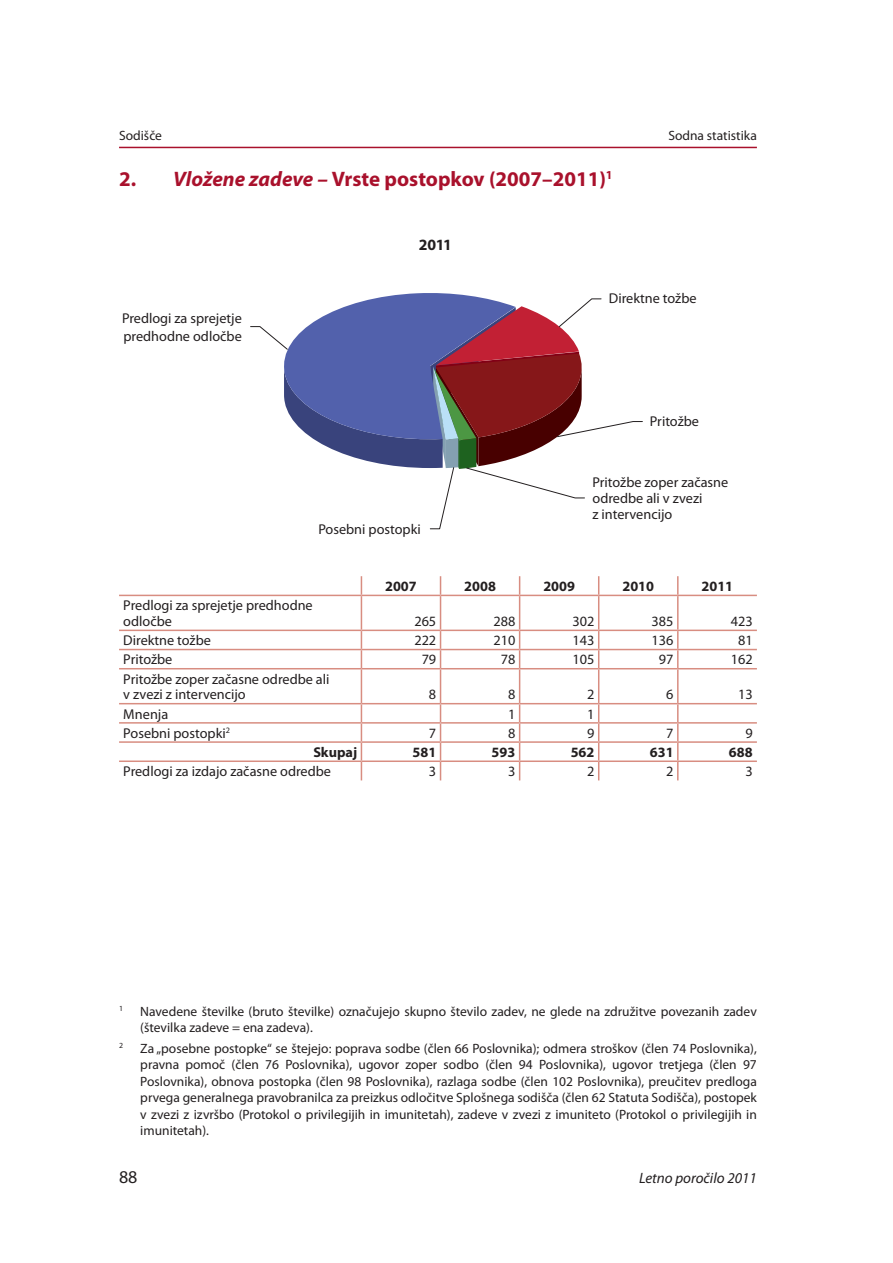
<style>
.page{position:relative;width:893px;height:1263px;background:#fff}
.page>*{position:absolute;margin:0;border:0;box-sizing:border-box;transform-origin:0 0}
.t1{font:700 21px "Myriad Pro";color:#a9112c}
.t2{font:18px "Myriad Pro";color:#231f20}
.t3{font:700 15.75px "Myriad Pro";color:#231f20}
.t4{font:italic 15px "Myriad Pro";color:#231f20}
.t5{font:14.25px/15.8px "Myriad Pro";color:#231f20}
.t6{font:700 14.25px "Myriad Pro";color:#231f20}
.t7{font:13.5px/16.5px "Myriad Pro";color:#231f20}
.t8{font:7.8px "Myriad Pro";color:#231f20}
.s1{font-style:italic}
</style>
<div class="page">
<hr style="left:119px;top:147px;width:638px;height:1px;background:#a9112c">
<svg style="left:250px;top:293px;width:393px;height:236px"></svg>
<svg style="left:361px;top:576px;width:1px;height:19px"></svg>
<svg style="left:440px;top:576px;width:1px;height:19px"></svg>
<svg style="left:519px;top:576px;width:1px;height:19px"></svg>
<svg style="left:598px;top:576px;width:1px;height:19px"></svg>
<svg style="left:677px;top:576px;width:2px;height:19px"></svg>
<hr style="left:119px;top:595px;width:242px;height:1px;background:#d88d81">
<hr style="left:361px;top:595px;width:80px;height:1px;background:#d88d81">
<hr style="left:361px;top:596px;width:1px;height:34px;background:#d88d81">
<hr style="left:441px;top:595px;width:79px;height:1px;background:#d88d81">
<hr style="left:440px;top:596px;width:1px;height:34px;background:#d88d81">
<hr style="left:520px;top:595px;width:79px;height:1px;background:#d88d81">
<hr style="left:519px;top:596px;width:1px;height:34px;background:#d88d81">
<hr style="left:599px;top:595px;width:79px;height:1px;background:#d88d81">
<hr style="left:598px;top:596px;width:1px;height:34px;background:#d88d81">
<hr style="left:678px;top:595px;width:79px;height:1px;background:#d88d81">
<hr style="left:677px;top:596px;width:2px;height:34px;background:#d88d81">
<hr style="left:119px;top:630px;width:242px;height:1px;background:#d88d81">
<hr style="left:361px;top:630px;width:80px;height:1px;background:#d88d81">
<hr style="left:441px;top:630px;width:79px;height:1px;background:#d88d81">
<hr style="left:520px;top:630px;width:79px;height:1px;background:#d88d81">
<hr style="left:599px;top:630px;width:79px;height:1px;background:#d88d81">
<hr style="left:678px;top:630px;width:79px;height:1px;background:#d88d81">
<hr style="left:119px;top:649px;width:242px;height:1px;background:#d88d81">
<hr style="left:361px;top:649px;width:80px;height:1px;background:#d88d81">
<svg style="left:361px;top:631px;width:1px;height:37px"></svg>
<hr style="left:441px;top:649px;width:79px;height:1px;background:#d88d81">
<svg style="left:440px;top:631px;width:1px;height:37px"></svg>
<hr style="left:520px;top:649px;width:79px;height:1px;background:#d88d81">
<svg style="left:519px;top:631px;width:1px;height:37px"></svg>
<hr style="left:599px;top:649px;width:79px;height:1px;background:#d88d81">
<svg style="left:598px;top:631px;width:1px;height:37px"></svg>
<hr style="left:678px;top:649px;width:79px;height:1px;background:#d88d81">
<svg style="left:677px;top:631px;width:2px;height:37px"></svg>
<hr style="left:119px;top:668px;width:242px;height:1px;background:#d88d81">
<hr style="left:361px;top:668px;width:80px;height:1px;background:#d88d81">
<hr style="left:361px;top:669px;width:1px;height:34px;background:#d88d81">
<hr style="left:441px;top:668px;width:79px;height:1px;background:#d88d81">
<hr style="left:440px;top:669px;width:1px;height:34px;background:#d88d81">
<hr style="left:520px;top:668px;width:79px;height:1px;background:#d88d81">
<hr style="left:519px;top:669px;width:1px;height:34px;background:#d88d81">
<hr style="left:599px;top:668px;width:79px;height:1px;background:#d88d81">
<hr style="left:598px;top:669px;width:1px;height:34px;background:#d88d81">
<hr style="left:678px;top:668px;width:79px;height:1px;background:#d88d81">
<hr style="left:677px;top:669px;width:2px;height:34px;background:#d88d81">
<hr style="left:119px;top:703px;width:242px;height:1px;background:#d88d81">
<hr style="left:361px;top:703px;width:80px;height:1px;background:#d88d81">
<hr style="left:441px;top:703px;width:79px;height:1px;background:#d88d81">
<hr style="left:520px;top:703px;width:79px;height:1px;background:#d88d81">
<hr style="left:599px;top:703px;width:79px;height:1px;background:#d88d81">
<hr style="left:678px;top:703px;width:79px;height:1px;background:#d88d81">
<hr style="left:119px;top:722px;width:242px;height:2px;background:#d88d81">
<hr style="left:361px;top:722px;width:80px;height:2px;background:#d88d81">
<hr style="left:441px;top:722px;width:79px;height:2px;background:#d88d81">
<hr style="left:520px;top:722px;width:79px;height:2px;background:#d88d81">
<hr style="left:599px;top:722px;width:79px;height:2px;background:#d88d81">
<hr style="left:678px;top:722px;width:79px;height:2px;background:#d88d81">
<hr style="left:119px;top:741px;width:242px;height:2px;background:#d88d81">
<hr style="left:361px;top:741px;width:80px;height:2px;background:#d88d81">
<hr style="left:441px;top:741px;width:79px;height:2px;background:#d88d81">
<hr style="left:520px;top:741px;width:79px;height:2px;background:#d88d81">
<hr style="left:599px;top:741px;width:79px;height:2px;background:#d88d81">
<hr style="left:678px;top:741px;width:79px;height:2px;background:#d88d81">
<hr style="left:119px;top:760px;width:242px;height:2px;background:#d88d81">
<hr style="left:361px;top:760px;width:80px;height:2px;background:#d88d81">
<svg style="left:361px;top:704px;width:1px;height:76px"></svg>
<hr style="left:441px;top:760px;width:79px;height:2px;background:#d88d81">
<svg style="left:440px;top:704px;width:1px;height:76px"></svg>
<hr style="left:520px;top:760px;width:79px;height:2px;background:#d88d81">
<svg style="left:519px;top:704px;width:1px;height:76px"></svg>
<hr style="left:599px;top:760px;width:79px;height:2px;background:#d88d81">
<svg style="left:598px;top:704px;width:1px;height:76px"></svg>
<hr style="left:678px;top:760px;width:79px;height:2px;background:#d88d81">
<svg style="left:677px;top:704px;width:2px;height:76px"></svg>
<p class="t7" style="left:119px;top:128px;width:44px">Sodišče</p>
<p class="t7" style="left:668px;top:128px;width:90px">Sodna statistika</p>
<h1 class="t1" style="left:119px;top:167px;width:495px">2. <span class="s1">Vložene zadeve –</span> Vrste postopkov (2007–2011)<sup>1</sup></h1>
<p class="t5" style="left:122px;top:310px;width:121px;line-height:17.2px">Predlogi za sprejetje predhodne odločbe</p>
<p class="t3" style="left:419px;top:235px;width:34px">2011</p>
<p class="t5" style="left:318px;top:521px;width:104px">Posebni postopki</p>
<p class="t5" style="left:609px;top:291px;width:89px">Direktne tožbe</p>
<p class="t5" style="left:650px;top:414px;width:51px">Pritožbe</p>
<p class="t5" style="left:592px;top:475px;width:137px">Pritožbe zoper začasne odredbe ali v zvezi<br>z intervencijo</p>
<p class="t6" style="left:385px;top:578px;width:33px">2007</p>
<p class="t6" style="left:464px;top:578px;width:33px">2008</p>
<p class="t6" style="left:543px;top:578px;width:33px">2009</p>
<p class="t6" style="left:622px;top:578px;width:33px">2010</p>
<p class="t6" style="left:701px;top:578px;width:33px">2011</p>
<p class="t5" style="left:123px;top:598px;width:191px">Predlogi za sprejetje predhodne odločbe</p>
<p class="t5" style="left:414px;top:614px;width:23px">265</p>
<p class="t5" style="left:493px;top:614px;width:23px">288</p>
<p class="t5" style="left:573px;top:614px;width:23px">302</p>
<p class="t5" style="left:652px;top:614px;width:23px">385</p>
<p class="t5" style="left:731px;top:614px;width:23px">423</p>
<p class="t5" style="left:123px;top:633px;width:89px">Direktne tožbe</p>
<p class="t5" style="left:414px;top:633px;width:23px">222</p>
<p class="t5" style="left:493px;top:633px;width:23px">210</p>
<p class="t5" style="left:573px;top:633px;width:23px">143</p>
<p class="t5" style="left:652px;top:633px;width:23px">136</p>
<p class="t5" style="left:738px;top:633px;width:16px">81</p>
<p class="t5" style="left:123px;top:652px;width:51px">Pritožbe</p>
<p class="t5" style="left:422px;top:652px;width:16px">79</p>
<p class="t5" style="left:501px;top:652px;width:16px">78</p>
<p class="t5" style="left:573px;top:652px;width:23px">105</p>
<p class="t5" style="left:659px;top:652px;width:16px">97</p>
<p class="t5" style="left:731px;top:652px;width:23px">162</p>
<p class="t5" style="left:123px;top:671px;width:208px">Pritožbe zoper začasne odredbe ali v zvezi z intervencijo</p>
<p class="t5" style="left:429px;top:687px;width:9px">8</p>
<p class="t5" style="left:508px;top:687px;width:9px">8</p>
<p class="t5" style="left:587px;top:687px;width:9px">2</p>
<p class="t5" style="left:666px;top:687px;width:9px">6</p>
<p class="t5" style="left:738px;top:687px;width:16px">13</p>
<p class="t5" style="left:123px;top:706px;width:46px">Mnenja</p>
<p class="t5" style="left:508px;top:706px;width:9px">1</p>
<p class="t5" style="left:587px;top:706px;width:9px">1</p>
<p class="t5" style="left:123px;top:725px;width:108px">Posebni postopki<sup>2</sup></p>
<p class="t5" style="left:429px;top:725px;width:9px">7</p>
<p class="t5" style="left:508px;top:725px;width:9px">8</p>
<p class="t5" style="left:587px;top:725px;width:9px">9</p>
<p class="t5" style="left:666px;top:725px;width:9px">7</p>
<p class="t5" style="left:745px;top:725px;width:9px">9</p>
<p class="t6" style="left:313px;top:744px;width:45px">Skupaj</p>
<p class="t6" style="left:413px;top:744px;width:25px">581</p>
<p class="t6" style="left:492px;top:744px;width:25px">593</p>
<p class="t6" style="left:571px;top:744px;width:25px">562</p>
<p class="t6" style="left:650px;top:744px;width:25px">631</p>
<p class="t6" style="left:729px;top:744px;width:25px">688</p>
<p class="t5" style="left:123px;top:764px;width:209px">Predlogi za izdajo začasne odredbe</p>
<p class="t5" style="left:429px;top:764px;width:9px">3</p>
<p class="t5" style="left:508px;top:764px;width:9px">3</p>
<p class="t5" style="left:587px;top:764px;width:9px">2</p>
<p class="t5" style="left:666px;top:764px;width:9px">2</p>
<p class="t5" style="left:745px;top:764px;width:9px">3</p>
<p class="t8" style="left:119px;top:1004px;width:6px">1</p>
<p class="t7" style="left:140px;top:1003px;width:618px">Navedene številke (bruto številke) označujejo skupno število zadev, ne glede na združitve povezanih zadev (številka zadeve = ena zadeva).</p>
<p class="t8" style="left:119px;top:1041px;width:6px">2</p>
<p class="t7" style="left:140px;top:1040px;width:618px;text-align:justify">Za „posebne postopke“ se štejejo: poprava sodbe (člen 66 Poslovnika); odmera stroškov (člen 74 Poslovnika), pravna pomoč (člen 76 Poslovnika), ugovor zoper sodbo (člen 94 Poslovnika), ugovor tretjega (člen 97<br>Poslovnika), obnova postopka (člen 98 Poslovnika), razlaga sodbe (člen 102 Poslovnika), preučitev predloga prvega generalnega pravobranilca za preizkus odločitve Splošnega sodišča (člen 62 Statuta Sodišča), postopek v zvezi z izvršbo (Protokol o privilegijih in imunitetah), zadeve v zvezi z imuniteto (Protokol o privilegijih in imunitetah).</p>
<h2 class="t2" style="left:119px;top:1167px;width:20px">88</h2>
<p class="t4" style="left:639px;top:1170px;width:119px">Letno poročilo 2011</p>
</div>
